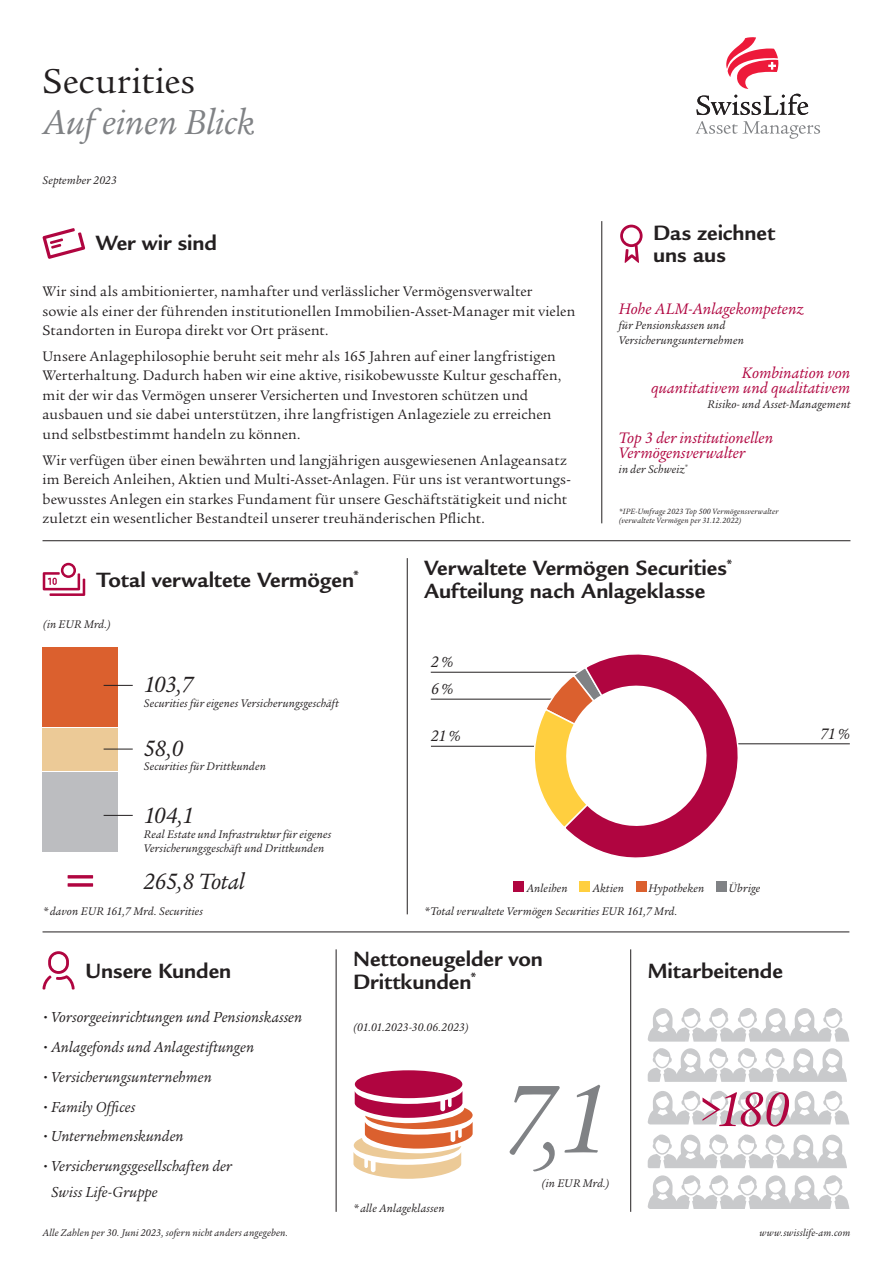
<style>
.page{position:relative;width:893px;height:1263px;background:#fff}
.page>*{position:absolute;margin:0;border:0;box-sizing:border-box;transform-origin:0 0}
.t1{font:italic 105px "Legacy Serif Std";color:#808285}
.t2{font:italic 52.5px "Legacy Serif Std";color:#b00540}
.t3{font:italic 37.5px "Legacy Serif Std";letter-spacing:-.005em;color:#808285}
.t4{font:37.5px "Legacy Serif Std";color:#231f20}
.t5{font:italic 24px "Legacy Serif Std";letter-spacing:-.015em;color:#231f20}
.t6{font:700 22.5px/22.5px "Legacy Sans Std";color:#231f20}
.t7{font:italic 16.5px/15px "Legacy Serif Std";letter-spacing:.005em;color:#b00540;text-align:right}
.t8{font:italic 16.5px "Legacy Serif Std";color:#231f20}
.t9{font:italic 15.75px/25.5px "Legacy Serif Std";letter-spacing:.005em;color:#231f20}
.t10{font:15px/19.5px "Legacy Serif Std";letter-spacing:.01em;color:#231f20}
.t11{font:italic 12px/15px "Legacy Serif Std";letter-spacing:.015em;color:#231f20}
.t12{font:italic 10.5px "Legacy Serif Std";letter-spacing:.015em;color:#231f20}
.t13{font:italic 8.25px/9.8px "Legacy Serif Std";letter-spacing:.02em;color:#231f20}
.s1{font-size:24px}
</style>
<div class="page">
<div style="left:43px;top:728px;width:75px;height:42px;background:#ecca97"></div>
<div style="left:43px;top:647px;width:75px;height:80px;background:#db602e"></div>
<div style="left:43px;top:772px;width:75px;height:80px;background:#bcbdc0"></div>
<hr style="left:431px;top:746px;width:121px;height:1px;background:#231f20">
<hr style="left:431px;top:672px;width:152px;height:1px;background:#231f20">
<hr style="left:431px;top:699px;width:152px;height:1px;background:#231f20">
<hr style="left:731px;top:743px;width:119px;height:1px;background:#231f20">
<svg style="left:695px;top:37px;width:126px;height:102px"></svg>
<hr style="left:43px;top:540px;width:807px;height:1px;background:#231f20">
<hr style="left:43px;top:931px;width:806px;height:1px;background:#231f20">
<svg style="left:42px;top:228px;width:43px;height:31px"></svg>
<hr style="left:601px;top:221px;width:1px;height:302px;background:#231f20">
<hr style="left:407px;top:558px;width:1px;height:356px;background:#231f20">
<hr style="left:336px;top:949px;width:1px;height:263px;background:#231f20">
<hr style="left:630px;top:949px;width:1px;height:263px;background:#231f20">
<svg style="left:620px;top:225px;width:23px;height:38px"></svg>
<svg style="left:104px;top:685px;width:29px;height:1px"></svg>
<svg style="left:43px;top:563px;width:42px;height:33px"></svg>
<hr style="left:68px;top:875px;width:25px;height:3px;background:#b00540">
<svg style="left:68px;top:883px;width:25px;height:4px"></svg>
<svg style="left:104px;top:815px;width:29px;height:1px"></svg>
<svg style="left:104px;top:749px;width:29px;height:1px"></svg>
<div style="left:355px;top:1070px;width:107px;height:28px;background:#b00540;border-radius:50%"></div>
<svg style="left:353px;top:1091px;width:120px;height:88px"></svg>
<svg style="left:647px;top:1091px;width:202px;height:33px"></svg>
<svg style="left:647px;top:1008px;width:202px;height:74px"></svg>
<svg style="left:647px;top:1134px;width:202px;height:75px"></svg>
<svg style="left:42px;top:951px;width:33px;height:38px"></svg>
<svg style="left:525px;top:654px;width:230px;height:204px"></svg>
<div style="left:514px;top:881px;width:10px;height:11px;background:#b00540"></div>
<div style="left:580px;top:881px;width:10px;height:11px;background:#ffcf3f"></div>
<div style="left:636px;top:881px;width:10px;height:11px;background:#db602e"></div>
<div style="left:716px;top:881px;width:10px;height:11px;background:#808285"></div>
<p class="t4" style="left:43px;top:60px;width:154px">Securities</p>
<p class="t3" style="left:43px;top:101px;width:214px">Auf einen Blick</p>
<p class="t11" style="left:43px;top:173px;width:76px">September 2023</p>
<p class="t6" style="left:96px;top:231px;width:123px">Wer wir sind</p>
<p class="t10" style="left:43px;top:282px;width:534px">Wir sind als ambitionierter, namhafter und verlässlicher Vermögensverwalter<br>sowie als einer der führenden institutionellen Immobilien-Asset-Manager mit vielen<br>Standorten in Europa direkt vor Ort präsent.</p>
<p class="t10" style="left:43px;top:347px;width:520px">Unsere Anlagephilosophie beruht seit mehr als 165 Jahren auf einer langfristigen Werterhaltung. Dadurch haben wir eine aktive, risikobewusste Kultur geschaffen, mit der wir das Vermögen unserer Versicherten und Investoren schützen und ausbauen und sie dabei unterstützen, ihre langfristigen Anlageziele zu erreichen und selbstbestimmt handeln zu können.</p>
<p class="t10" style="left:43px;top:450px;width:530px">Wir verfügen über einen bewährten und langjährigen ausgewiesenen Anlageansatz im Bereich Anleihen, Aktien und Multi-Asset-Anlagen. Für uns ist verantwortungs&shy;bewusstes Anlegen ein starkes Fundament für unsere Geschäftstätigkeit und nicht zuletzt ein wesentlicher Bestandteil unserer treuhänderischen Pflicht.</p>
<p class="t6" style="left:653px;top:221px;width:123px">Das zeichnet uns aus</p>
<p class="t7" style="left:619px;top:301px;width:186px">Hohe ALM-Anlagekompetenz</p>
<p class="t11" style="left:619px;top:318px;width:127px">für Pensionskassen und<br>Versicherungsunternehmen</p>
<p class="t7" style="left:651px;top:366px;width:201px">Kombination von quantitativem und qualitativem</p>
<p class="t11" style="left:708px;top:397px;width:144px">Risiko- und Asset-Management</p>
<p class="t7" style="left:619px;top:430px;width:156px;text-align:left">Top 3 der institutionellen<br>Vermögensverwalter</p>
<p class="t11" style="left:619px;top:462px;width:70px">in der Schweiz<sup>*</sup></p>
<p class="t13" style="left:619px;top:506px;width:161px">*IPE-Umfrage 2023 Top 500 Vermögensverwalter (verwaltete Vermögen per 31.12.2022)</p>
<p class="t6" style="left:97px;top:568px;width:264px">Total verwaltete Vermögen<sup>*</sup></p>
<p class="t11" style="left:43px;top:616px;width:70px">(in EUR Mrd.)</p>
<p class="t5" style="left:144px;top:671px;width:51px">103,7</p>
<p class="t11" style="left:144px;top:696px;width:197px">Securities für eigenes Versicherungsgeschäft</p>
<p class="t5" style="left:144px;top:734px;width:41px">58,0</p>
<p class="t11" style="left:144px;top:759px;width:124px">Securities für Drittkunden</p>
<p class="t5" style="left:144px;top:802px;width:52px">104,1</p>
<p class="t11" style="left:144px;top:827px;width:189px;line-height:14.4px">Real Estate und Infrastruktur für eigenes<br>Versicherungsgeschäft und Drittkunden</p>
<p class="t5" style="left:144px;top:867px;width:103px">265,8 Total</p>
<p class="t6" style="left:424px;top:557px;width:310px">Verwaltete Vermögen Securities<sup>*</sup></p>
<p class="t6" style="left:424px;top:579px;width:282px">Aufteilung nach Anlageklasse</p>
<p class="t8" style="left:431px;top:653px;width:24px">2%</p>
<p class="t8" style="left:431px;top:680px;width:24px">6%</p>
<p class="t8" style="left:431px;top:727px;width:31px">21%</p>
<p class="t8" style="left:820px;top:725px;width:31px">71%</p>
<p class="t11" style="left:526px;top:881px;width:43px">Anleihen</p>
<p class="t11" style="left:592px;top:881px;width:33px">Aktien</p>
<p class="t11" style="left:648px;top:881px;width:57px">Hypotheken</p>
<p class="t11" style="left:729px;top:881px;width:33px">Übrige</p>
<p class="t11" style="left:43px;top:903px;width:162px">* davon EUR 161,7 Mrd. Securities</p>
<p class="t11" style="left:424px;top:903px;width:255px">*Total verwaltete Vermögen Securities EUR 161,7 Mrd.</p>
<p class="t6" style="left:85px;top:959px;width:148px">Unsere Kunden</p>
<p class="t9" style="left:43px;top:1005px;width:261px"><span class="s1">•</span> Vorsorgeeinrichtungen und Pensionskassen</p>
<p class="t9" style="left:43px;top:1034px;width:213px"><span class="s1">•</span> Anlagefonds und Anlagestiftungen</p>
<p class="t9" style="left:43px;top:1064px;width:171px"><span class="s1">•</span> Versicherungsunternehmen</p>
<p class="t9" style="left:43px;top:1094px;width:94px"><span class="s1">•</span> Family Offices</p>
<p class="t9" style="left:43px;top:1124px;width:143px"><span class="s1">•</span> Unternehmenskunden</p>
<p class="t9" style="left:51px;top:1153px;width:183px;text-indent:-8px"><span class="s1">•</span> Versicherungsgesellschaften der<br>Swiss Life-Gruppe</p>
<p class="t12" style="left:43px;top:1227px;width:247px">Alle Zahlen per 30. Juni 2023, sofern nicht anders angegeben.</p>
<p class="t6" style="left:353px;top:948px;width:191px">Nettoneugelder von</p>
<p class="t6" style="left:353px;top:971px;width:126px">Drittkunden<sup>*</sup></p>
<p class="t11" style="left:353px;top:1020px;width:117px">(01.01.2023-30.06.2023)</p>
<p class="t11" style="left:353px;top:1201px;width:93px">*alle Anlageklassen</p>
<p class="t1" style="left:503px;top:1060px;width:108px">7,1</p>
<p class="t11" style="left:541px;top:1176px;width:70px">(in EUR Mrd.)</p>
<p class="t6" style="left:648px;top:959px;width:137px">Mitarbeitende</p>
<p class="t2" style="left:696px;top:1080px;width:94px">&gt;180</p>
<p class="t12" style="left:760px;top:1227px;width:92px">www.swisslife-am.com</p>
</div>
